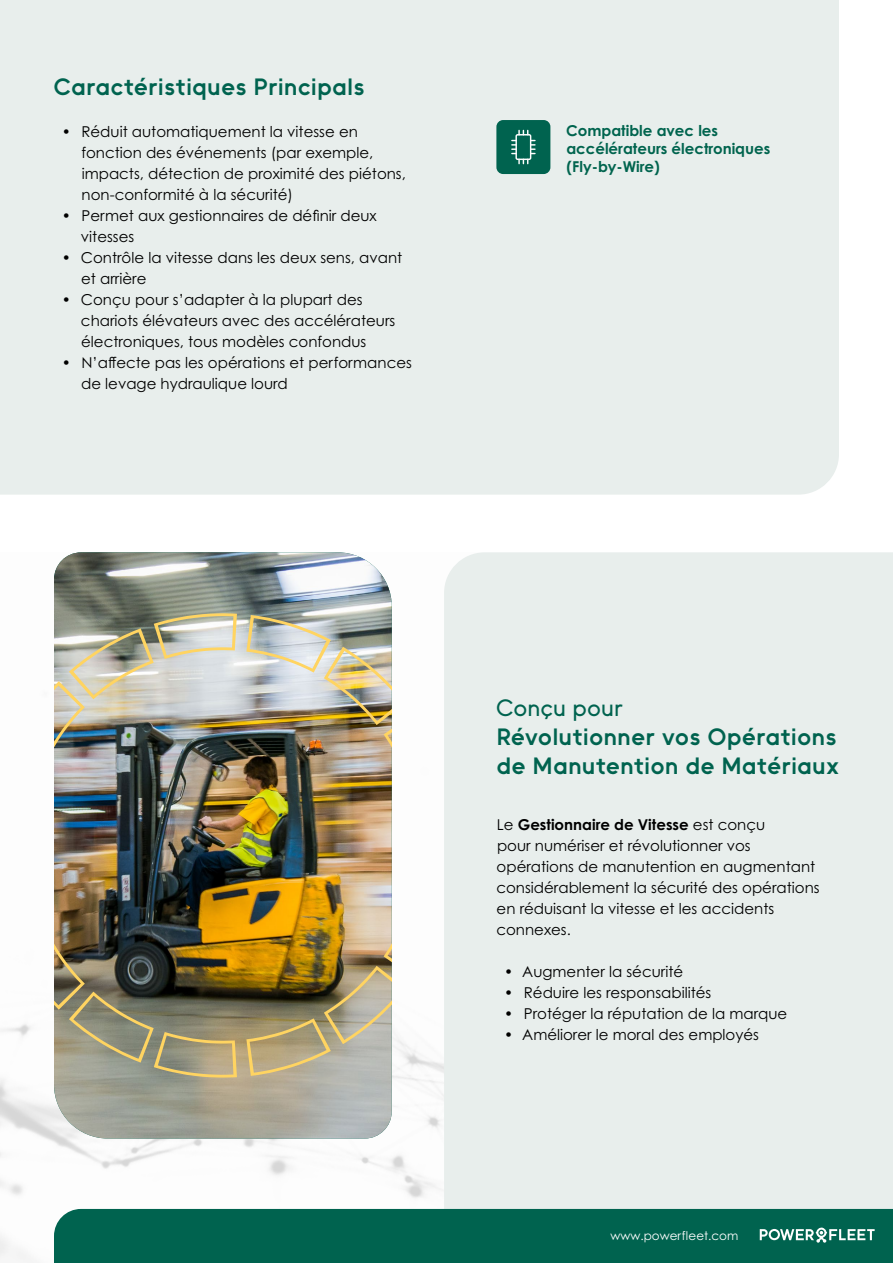
<style>
.page{position:relative;width:893px;height:1263px;background:#fff}
.page>*{position:absolute;margin:0;border:0;box-sizing:border-box;transform-origin:0 0}
.t1{font:700 24px/28.8px "II Vorkurs";color:#00634f}
.t2{font:500 24px "II Vorkurs";color:#00634f}
.t3{font:15px/21px "Century Gothic Pro";color:#000}
.t4{font:700 15px/18px "Century Gothic Pro";color:#00644e}
.t5{font:12px "Century Gothic Pro";color:#fff}
.s1{font-weight:700}
</style>
<div class="page">
<img style="left:0;top:1024px;width:444px;height:239px">
<img style="left:54px;top:552px;width:338px;height:586px">
<img style="left:54px;top:613px;width:183px;height:152px">
<img style="left:246px;top:615px;width:146px;height:184px">
<img style="left:246px;top:892px;width:146px;height:184px">
<img style="left:54px;top:925px;width:183px;height:152px">
<div style="left:0;top:0;width:839px;height:495px;background:#e8eeec"></div>
<div style="left:444px;top:552px;width:449px;height:657px;background:#e8eeec"></div>
<div style="left:496px;top:120px;width:54px;height:54px;background:#00634f;border-radius:7px"></div>
<svg style="left:512px;top:130px;width:23px;height:34px"></svg>
<div style="left:54px;top:1209px;width:839px;height:54px;background:#00634f"></div>
<svg style="left:760px;top:1228px;width:115px;height:15px"></svg>
<h1 class="t1" style="left:54px;top:72px;width:313px">Caractéristiques Principals</h1>
<p class="t3" style="left:81px;top:120px;width:326px;text-indent:-20px">• Réduit automatiquement la vitesse en fonction des événements (par exemple, impacts, détection de proximité des piétons, non-conformité à la sécurité)</p>
<p class="t3" style="left:81px;top:204px;width:297px;text-indent:-19px">• Permet aux gestionnaires de définir deux vitesses</p>
<p class="t3" style="left:81px;top:246px;width:323px;text-indent:-19px">• Contrôle la vitesse dans les deux sens, avant et arrière</p>
<p class="t3" style="left:81px;top:288px;width:316px;text-indent:-19px">• Conçu pour s’adapter à la plupart des chariots élévateurs avec des accélérateurs électroniques, tous modèles confondus</p>
<p class="t3" style="left:81px;top:351px;width:332px;text-indent:-19px">• N’affecte pas les opérations et performances de levage hydraulique lourd</p>
<p class="t4" style="left:566px;top:122px;width:206px">Compatible avec les accélérateurs électroniques (Fly-by-Wire)</p>
<h1 class="t2" style="left:496px;top:694px;width:128px">Conçu pour</h1>
<h1 class="t1" style="left:496px;top:722px;width:344px">Révolutionner vos Opérations de Manutention de Matériaux</h1>
<p class="t3" style="left:496px;top:813px;width:325px">Le <span class="s1">Gestionnaire de Vitesse</span> est conçu<br>pour numériser et révolutionner vos opérations de manutention en augmentant considérablement la sécurité des opérations en réduisant la vitesse et les accidents connexes.</p>
<p class="t3" style="left:504px;top:960px;width:180px">• Augmenter la sécurité</p>
<p class="t3" style="left:504px;top:981px;width:209px">• Réduire les responsabilités</p>
<p class="t3" style="left:504px;top:1002px;width:285px">• Protéger la réputation de la marque</p>
<p class="t3" style="left:504px;top:1023px;width:256px">• Améliorer le moral des employés</p>
<p class="t5" style="left:610px;top:1229px;width:130px">www.powerfleet.com</p>
</div>
